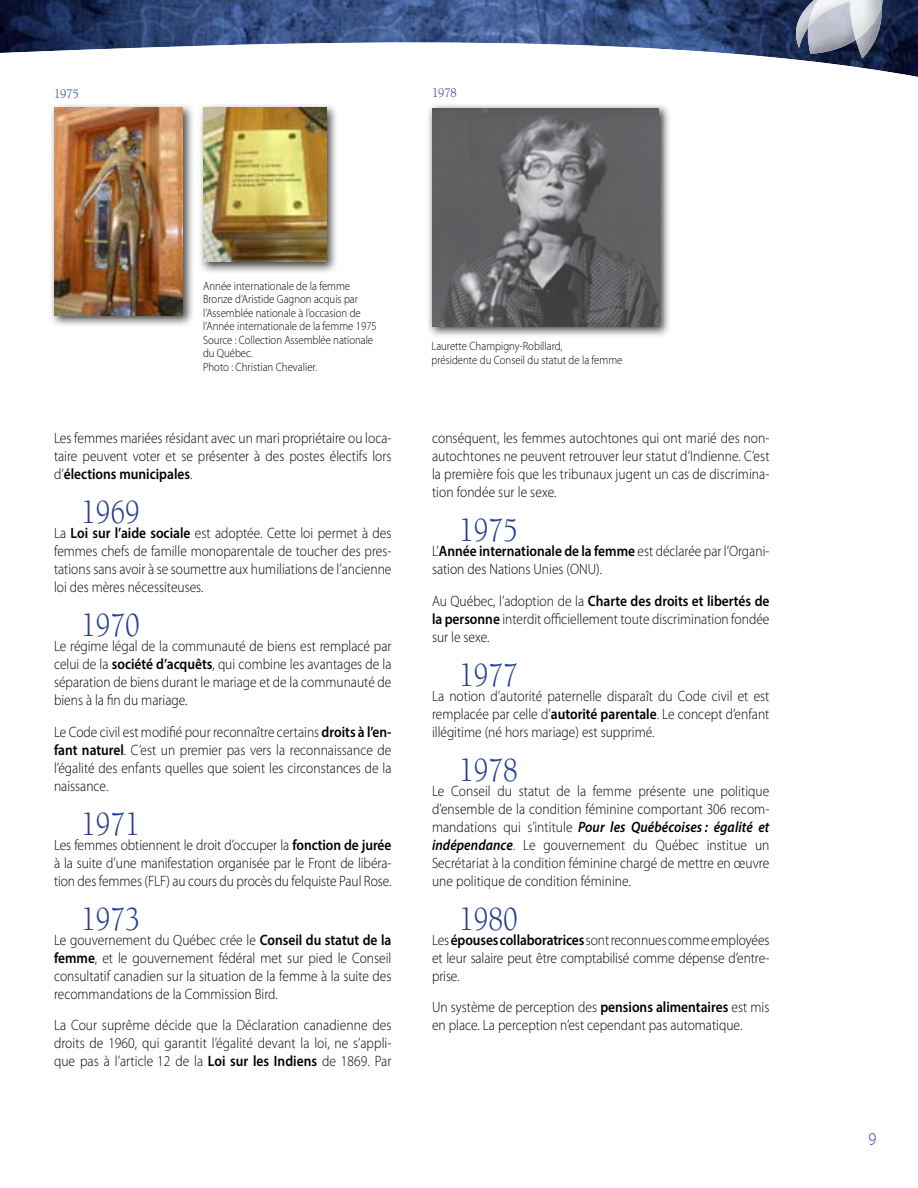
<style>
.page{position:relative;width:918px;height:1188px;background:#fff}
.page>*{position:absolute;margin:0;border:0;box-sizing:border-box;transform-origin:0 0}
.t1{font:34.65px "Berkeley";color:#25408f;scale:.82 1}
.t2{font:300 18px "Myriad Pro";color:#25408f;scale:.9 1}
.t3{font:300 15px/18px "Myriad Pro";color:#000;text-align:justify;scale:.9 1}
.t4{font:13.5px "Berkeley";letter-spacing:-.01em;color:#25408f;scale:.9 1}
.t5{font:300 12px/13.5px "Myriad Pro";color:#000;scale:.9 1}
.s1{font-weight:600}
.s2{font-weight:600;font-style:italic}
</style>
<div class="page">
<img style="left:428px;top:104px;width:241px;height:232px">
<img style="left:432px;top:108px;width:227px;height:218px">
<img style="left:200px;top:105px;width:136px;height:167px">
<img style="left:203px;top:108px;width:123px;height:154px">
<img style="left:51px;top:105px;width:142px;height:220px">
<img style="left:54px;top:108px;width:129px;height:207px">
<img style="left:0;top:0;width:918px;height:77px">
<img style="left:808px;top:0;width:75px;height:54px">
<img style="left:856px;top:7px;width:26px;height:52px">
<img style="left:850px;top:0;width:31px;height:40px">
<img style="left:796px;top:0;width:22px;height:48px">
<img style="left:808px;top:0;width:42px;height:28px">
<p class="t4" style="left:54px;top:88px;width:29px">1975</p>
<p class="t4" style="left:432px;top:88px;width:29px">1978</p>
<p class="t5" style="left:203px;top:280px;width:195px">Année internationale de la femme<br>Bronze d’Aristide Gagnon acquis par l’Assemblée nationale à l’occasion de l’Année internationale de la femme 1975<br>Source : Collection Assemblée nationale du Québec.<br>Photo : Christian Chevalier.</p>
<p class="t3" style="left:54px;top:430px;width:377px">Les femmes mariées résidant avec un mari propriétaire ou loca&shy;taire peuvent voter et se présenter à des postes électifs lors d’<span class="s1">élections municipales</span>.</p>
<h1 class="t1" style="left:81px;top:499px;width:73px">1969</h1>
<p class="t3" style="left:54px;top:525px;width:377px">La <span class="s1">Loi sur l’aide sociale</span> est adoptée. Cette loi permet à des femmes chefs de famille monoparentale de toucher des pres&shy;tations sans avoir à se soumettre aux humiliations de l’ancienne loi des mères nécessiteuses.</p>
<h1 class="t1" style="left:81px;top:612px;width:73px">1970</h1>
<p class="t3" style="left:54px;top:638px;width:377px">Le régime légal de la communauté de biens est remplacé par celui de la <span class="s1">société d’acquêts</span>, qui combine les avantages de la séparation de biens durant le mariage et de la communauté de biens à la fin du mariage.</p>
<p class="t3" style="left:54px;top:724px;width:377px">Le Code civil est modifié pour reconnaître certains <span class="s1">droits à l’en&shy;fant naturel</span>. C’est un premier pas vers la reconnaissance de l’égalité des enfants quelles que soient les circonstances de la naissance.</p>
<h1 class="t1" style="left:81px;top:810px;width:73px">1971</h1>
<p class="t3" style="left:54px;top:837px;width:377px">Les femmes obtiennent le droit d’occuper la <span class="s1">fonction de jurée </span>à la suite d’une manifestation organisée par le Front de libéra&shy;tion des femmes (FLF) au cours du procès du felquiste Paul Rose.</p>
<h1 class="t1" style="left:81px;top:905px;width:73px">1973</h1>
<p class="t3" style="left:54px;top:932px;width:376px">Le gouvernement du Québec crée le <span class="s1">Conseil du statut de la femme</span>, et le gouvernement fédéral met sur pied le Conseil consultatif canadien sur la situation de la femme à la suite des recommandations de la Commission Bird.</p>
<p class="t3" style="left:54px;top:1017px;width:377px">La Cour suprême décide que la Déclaration canadienne des droits de 1960, qui garantit l’égalité devant la loi, ne s’appli&shy;que pas à l’article 12 de la <span class="s1">Loi sur les Indiens</span> de 1869. Par</p>
<p class="t5" style="left:431px;top:340px;width:214px">Laurette Champigny-Robillard,<br>présidente du Conseil du statut de la femme</p>
<p class="t3" style="left:432px;top:430px;width:377px">conséquent, les femmes autochtones qui ont marié des non&shy;autochtones ne peuvent retrouver leur statut d’Indienne. C’est la première fois que les tribunaux jugent un cas de discrimina&shy;tion fondée sur le sexe.</p>
<h1 class="t1" style="left:459px;top:517px;width:73px">1975</h1>
<p class="t3" style="left:432px;top:543px;width:377px">L’<span class="s1">Année internationale de la femme</span> est déclarée par l’Organi&shy;sation des Nations Unies (ONU).</p>
<p class="t3" style="left:432px;top:593px;width:377px">Au Québec, l’adoption de la <span class="s1">Charte des droits et libertés de la personne</span> interdit officiellement toute discrimination fondée sur le sexe.</p>
<h1 class="t1" style="left:459px;top:661px;width:73px">1977</h1>
<p class="t3" style="left:432px;top:688px;width:376px">La notion d’autorité paternelle disparaît du Code civil et est remplacée par celle d’<span class="s1">autorité parentale</span>. Le concept d’enfant illégitime (né hors mariage) est supprimé.</p>
<h1 class="t1" style="left:459px;top:756px;width:73px">1978</h1>
<p class="t3" style="left:432px;top:783px;width:376px">Le Conseil du statut de la femme présente une politique d’ensemble de la condition féminine comportant 306 recom&shy;mandations qui s’intitule <span class="s2">Pour les Québécoises : égalité et indépendance</span>. Le gouvernement du Québec institue un Secrétariat à la condition féminine chargé de mettre en œuvre une politique de condition féminine.</p>
<h1 class="t1" style="left:459px;top:905px;width:73px">1980</h1>
<p class="t3" style="left:432px;top:932px;width:377px">Les <span class="s1">épouses collaboratrices</span> sont reconnues comme employées et leur salaire peut être comptabilisé comme dépense d’entre&shy;prise.</p>
<p class="t3" style="left:432px;top:999px;width:376px">Un système de perception des <span class="s1">pensions alimentaires</span> est mis en place. La perception n’est cependant pas automatique.</p>
<p class="t2" style="left:868px;top:1132px;width:10px">9</p>
</div>
